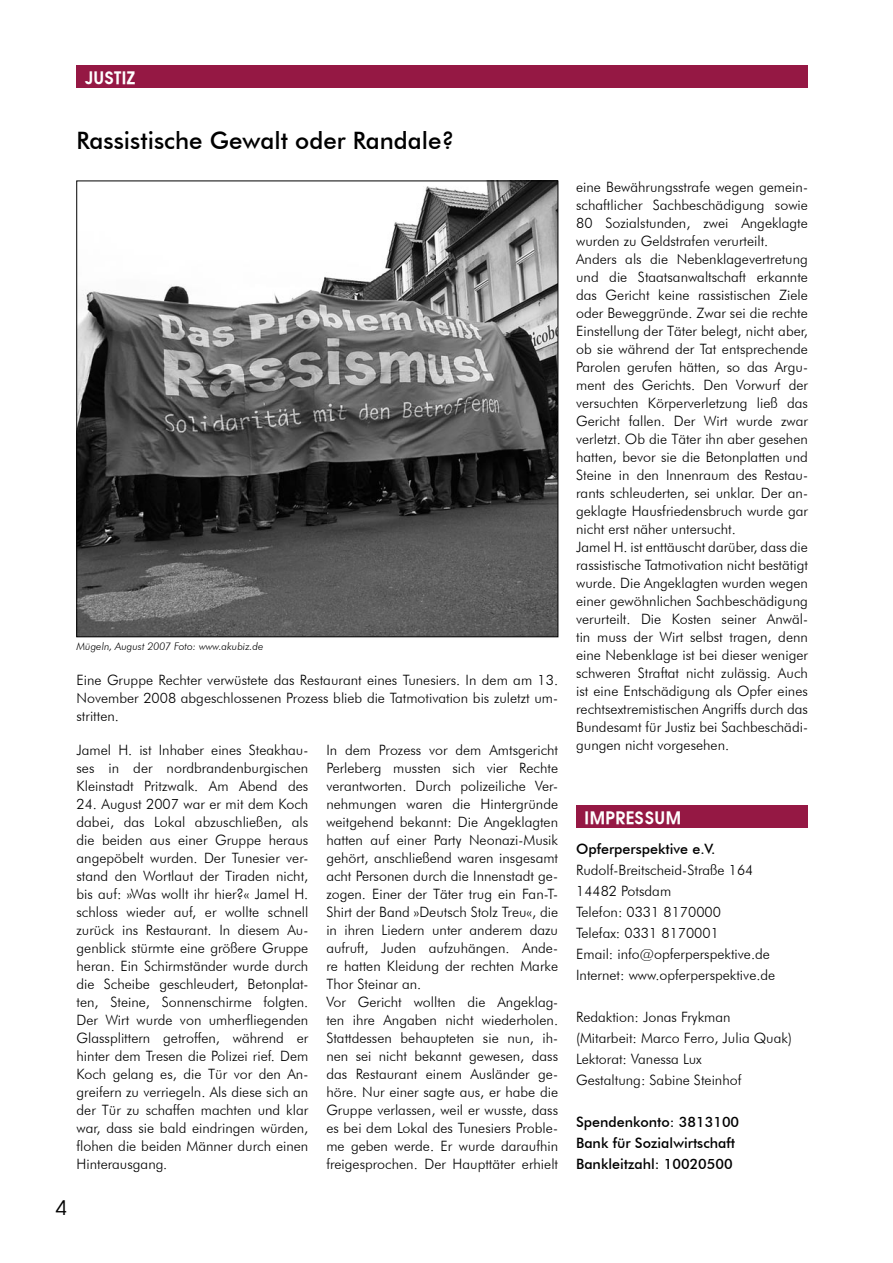
<style>
.page{position:relative;width:893px;height:1263px;background:#fff}
.page>*{position:absolute;margin:0;border:0;box-sizing:border-box;transform-origin:0 0}
.fliessohne{font:500 24px "Futura BT";color:#000}
.seite{font:21px "Andrea Normal";color:#000}
.blockhead{font:700 18px "Andrea";letter-spacing:.025em;color:#fff}
.fliessohne-2{font:300 14.25px/18px "Futura BT";color:#000;text-align:justify}
.fliessohne-3{font:500 14.25px "Futura BT";color:#000}
.bild{font:italic 300 10.5px "Futura BT";color:#000}
</style>
<div class="page">
<div style="left:77px;top:65px;width:731px;height:23px;background:#951844"></div>
<div style="left:576px;top:805px;width:232px;height:22px;background:#951844"></div>
<img style="left:79px;top:183px;width:477px;height:452px">
<p class="blockhead" style="left:85px;top:67px;width:52px">JUSTIZ</p>
<p class="fliessohne" style="left:77px;top:126px;width:379px">Rassistische Gewalt oder Randale?</p>
<p class="bild" style="left:77px;top:640px;width:188px">Mügeln, August 2007 Foto: www.akubiz.de</p>
<p class="fliessohne-2" style="left:77px;top:671px;width:483px">Eine Gruppe Rechter verwüstete das Restaurant eines Tunesiers. In dem am 13.<br>November 2008 abgeschlossenen Prozess blieb die Tatmotivation bis zuletzt um&shy;stritten.</p>
<p class="fliessohne-2" style="left:77px;top:741px;width:233px">Jamel H. ist Inhaber eines Steakhau&shy;ses in der nordbrandenburgischen Kleinstadt Pritzwalk. Am Abend des</p>
<p class="fliessohne-2" style="left:77px;top:795px;width:233px">24. August 2007 war er mit dem Koch dabei, das Lokal abzuschließen, als die beiden aus einer Gruppe heraus angepöbelt wurden. Der Tunesier ver&shy;stand den Wortlaut der Tiraden nicht, bis auf: »Was wollt ihr hier?« Jamel H. schloss wieder auf, er wollte schnell zurück ins Restaurant. In diesem Au&shy;genblick stürmte eine größere Gruppe heran. Ein Schirmständer wurde durch die Scheibe geschleudert, Betonplat&shy;ten, Steine, Sonnenschirme folgten.<br>Der Wirt wurde von umherfliegenden Glassplittern getroffen, während er hinter dem Tresen die Polizei rief. Dem Koch gelang es, die Tür vor den An&shy;greifern zu verriegeln. Als diese sich an der Tür zu schaffen machten und klar war, dass sie bald eindringen würden, flohen die beiden Männer durch einen Hinterausgang.</p>
<p class="fliessohne-2" style="left:326px;top:741px;width:233px">In dem Prozess vor dem Amtsgericht Perleberg mussten sich vier Rechte verantworten. Durch polizeiliche Ver&shy;nehmungen waren die Hintergründe weitgehend bekannt: Die Angeklagten hatten auf einer Party Neonazi-Musik gehört, anschließend waren insgesamt acht Personen durch die Innenstadt ge&shy;zogen. Einer der Täter trug ein Fan-T-Shirt der Band »Deutsch Stolz Treu«, die in ihren Liedern unter anderem dazu aufruft, Juden aufzuhängen. Ande&shy;re hatten Kleidung der rechten Marke Thor Steinar an.</p>
<p class="fliessohne-2" style="left:326px;top:993px;width:233px">Vor Gericht wollten die Angeklag&shy;ten ihre Angaben nicht wiederholen.<br>Stattdessen behaupteten sie nun, ih&shy;nen sei nicht bekannt gewesen, dass das Restaurant einem Ausländer ge&shy;höre. Nur einer sagte aus, er habe die Gruppe verlassen, weil er wusste, dass es bei dem Lokal des Tunesiers Proble&shy;me geben werde. Er wurde daraufhin freigesprochen. Der Haupttäter erhielt</p>
<p class="seite" style="left:56px;top:1195px;width:12px">4</p>
<p class="fliessohne-2" style="left:576px;top:178px;width:233px">eine Bewährungsstrafe wegen gemein&shy;schaftlicher Sachbeschädigung sowie 80 Sozialstunden, zwei Angeklagte wurden zu Geldstrafen verurteilt.</p>
<p class="fliessohne-2" style="left:576px;top:250px;width:233px">Anders als die Nebenklagevertretung und die Staatsanwaltschaft erkannte das Gericht keine rassistischen Ziele oder Beweggründe. Zwar sei die rechte Einstellung der Täter belegt, nicht aber, ob sie während der Tat entsprechende Parolen gerufen hätten, so das Argu&shy;ment des Gerichts. Den Vorwurf der versuchten Körperverletzung ließ das Gericht fallen. Der Wirt wurde zwar verletzt. Ob die Täter ihn aber gesehen hatten, bevor sie die Betonplatten und Steine in den Innenraum des Restau&shy;rants schleuderten, sei unklar. Der an&shy;geklagte Hausfriedensbruch wurde gar nicht erst näher untersucht.</p>
<p class="fliessohne-2" style="left:576px;top:538px;width:233px">Jamel H. ist enttäuscht darüber, dass die rassistische Tatmotivation nicht bestätigt wurde. Die Angeklagten wurden wegen einer gewöhnlichen Sachbeschädigung verurteilt. Die Kosten seiner Anwäl&shy;tin muss der Wirt selbst tragen, denn eine Nebenklage ist bei dieser weniger schweren Straftat nicht zulässig. Auch ist eine Entschädigung als Opfer eines rechtsextremistischen Angriffs durch das Bundesamt für Justiz bei Sachbeschädi&shy;gungen nicht vorgesehen.</p>
<p class="blockhead" style="left:585px;top:806px;width:98px">IMPRESSUM</p>
<p class="fliessohne-3" style="left:576px;top:840px;width:141px">Opferperspektive e.V.</p>
<p class="fliessohne-2" style="left:576px;top:861px;width:179px">Rudolf-Breitscheid-Straße 164</p>
<p class="fliessohne-2" style="left:576px;top:882px;width:97px">14482 Potsdam</p>
<p class="fliessohne-2" style="left:576px;top:903px;width:146px">Telefon: 0331 8170000</p>
<p class="fliessohne-2" style="left:576px;top:924px;width:144px">Telefax: 0331 8170001</p>
<p class="fliessohne-2" style="left:576px;top:945px;width:195px">Email: info@opferperspektive.de</p>
<p class="fliessohne-2" style="left:576px;top:966px;width:201px">Internet: www.opferperspektive.de</p>
<p class="fliessohne-2" style="left:576px;top:1008px;width:156px">Redaktion: Jonas Frykman</p>
<p class="fliessohne-2" style="left:576px;top:1029px;width:217px">(Mitarbeit: Marco Ferro, Julia Quak)</p>
<p class="fliessohne-2" style="left:576px;top:1050px;width:127px">Lektorat: Vanessa Lux</p>
<p class="fliessohne-2" style="left:576px;top:1071px;width:167px">Gestaltung: Sabine Steinhof</p>
<p class="fliessohne-3" style="left:576px;top:1113px;width:165px">Spendenkonto: 3813100</p>
<p class="fliessohne-3" style="left:576px;top:1134px;width:161px">Bank für Sozialwirtschaft</p>
<p class="fliessohne-3" style="left:576px;top:1155px;width:158px">Bankleitzahl: 10020500</p>
</div>
